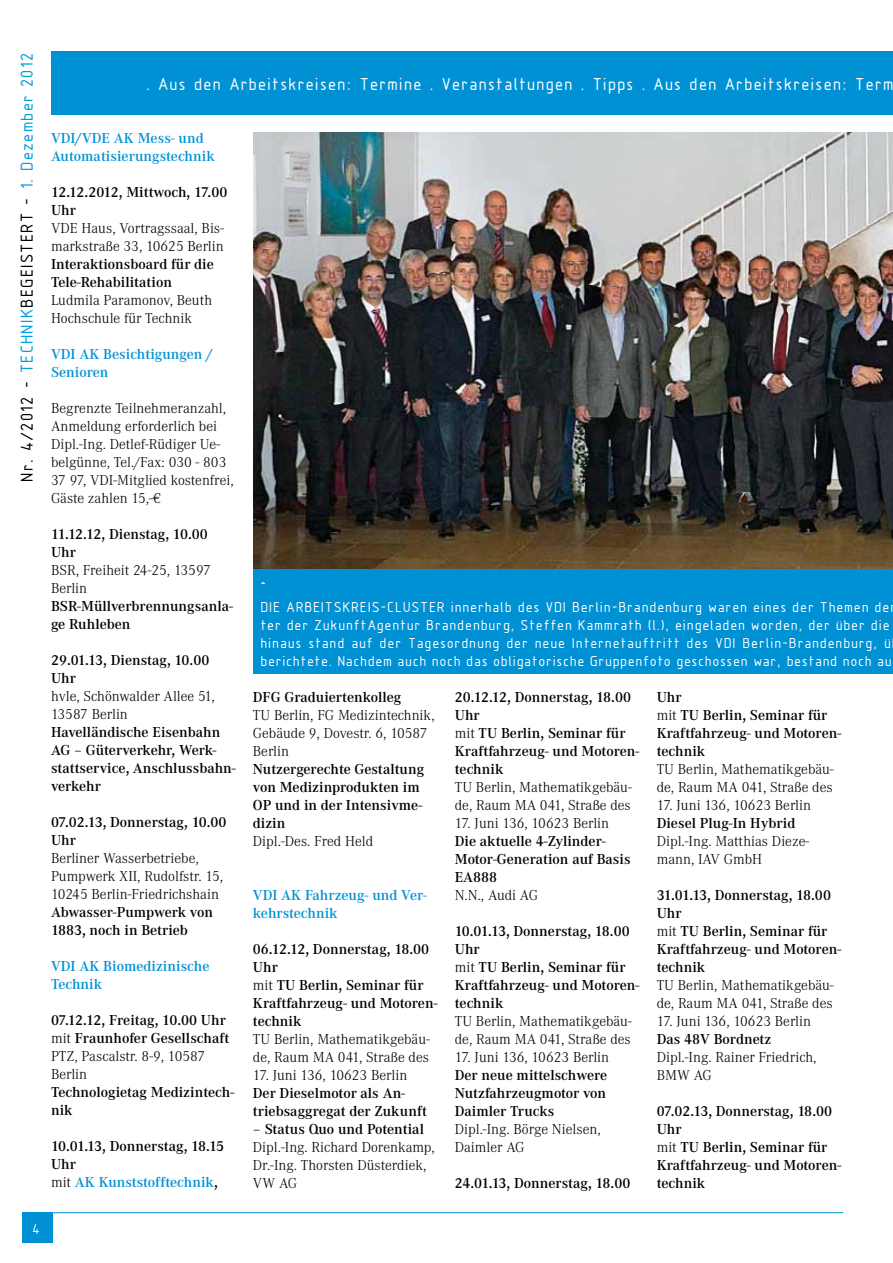
<style>
.page{position:relative;width:893px;height:1263px;background:#fff}
.page>*{position:absolute;margin:0;border:0;box-sizing:border-box;transform-origin:0 0}
.t1{font:18px "Isonorm 3098 LW20";color:#fff}
.t2{font:18px "Isonorm 3098 LW20";color:#000}
.t3{font:600 15px/18px "Corporate A";color:#000}
.t4{font:300 15px/18px "Corporate A";color:#000}
.t5{font:15px/18px "Isonorm 3098 LW20";color:#fff}
.t6{font:600 15px/18px "Corporate A";color:#0090d4}
.s1{color:#009fdd}
.s2{font-weight:300}
.s3{color:#0090d4}
</style>
<div class="page">
<hr style="left:52px;top:1212px;width:791px;height:1px;background:#0090d4">
<div style="left:51px;top:52px;width:842px;height:63px;background:#0090d4"></div>
<div style="left:22px;top:1212px;width:31px;height:31px;background:#0090d4"></div>
<div style="left:253px;top:558px;width:640px;height:116px;background:#0090d4"></div>
<img style="left:253px;top:133px;width:640px;height:436px">
<p class="t2" style="left:18px;top:481px;width:431px;rotate:-90deg">Nr. 4/2012 - <span class="s1">TECHNIK</span>BEGEISTERT - <span class="s1">1. Dezember 2012</span></p>
<p class="t1" style="left:147px;top:75px;width:750px">. Aus den Arbeitskreisen: Termine . Veranstaltungen . Tipps . Aus den Arbeitskreisen: Term</p>
<p class="t6" style="left:51px;top:129px;width:165px">VDI/VDE AK Mess- und<br>Automatisierungstechnik</p>
<p class="t3" style="left:51px;top:183px;width:178px">12.12.2012, Mittwoch, 17.00<br>Uhr</p>
<p class="t4" style="left:51px;top:219px;width:174px">VDE Haus, Vortragssaal, Bis&shy;markstraße 33, 10625 Berlin</p>
<p class="t3" style="left:51px;top:255px;width:164px">Interaktionsboard für die<br>Tele-Rehabilitation</p>
<p class="t4" style="left:51px;top:291px;width:163px">Ludmila Paramonov, Beuth<br>Hochschule für Technik</p>
<p class="t6" style="left:51px;top:345px;width:163px">VDI AK Besichtigungen /<br>Senioren</p>
<p class="t4" style="left:51px;top:399px;width:184px">Begrenzte Teilnehmeranzahl,<br>Anmeldung erforderlich bei<br>Dipl.-Ing. Detlef-Rüdiger Ue&shy;belgünne, Tel./Fax: 030 - 803<br>37 97, VDI-Mitglied kostenfrei,<br>Gäste zahlen 15,-€</p>
<p class="t3" style="left:51px;top:525px;width:158px">11.12.12, Dienstag, 10.00<br>Uhr</p>
<p class="t4" style="left:51px;top:561px;width:161px">BSR, Freiheit 24-25, 13597<br>Berlin</p>
<p class="t3" style="left:51px;top:597px;width:183px">BSR-Müllverbrennungsanla&shy;ge Ruhleben</p>
<p class="t3" style="left:51px;top:651px;width:160px">29.01.13, Dienstag, 10.00<br>Uhr</p>
<p class="t4" style="left:51px;top:687px;width:165px">hvle, Schönwalder Allee 51,<br>13587 Berlin</p>
<p class="t3" style="left:51px;top:723px;width:186px">Havelländische Eisenbahn<br>AG – Güterverkehr, Werk&shy;stattservice, Anschlussbahn&shy;verkehr</p>
<p class="t3" style="left:51px;top:813px;width:177px">07.02.13, Donnerstag, 10.00<br>Uhr</p>
<p class="t4" style="left:51px;top:849px;width:174px">Berliner Wasserbetriebe,<br>Pumpwerk XII, Rudolfstr. 15,<br>10245 Berlin-Friedrichshain</p>
<p class="t3" style="left:51px;top:903px;width:164px">Abwasser-Pumpwerk von<br>1883, noch in Betrieb</p>
<p class="t6" style="left:51px;top:957px;width:160px">VDI AK Biomedizinische<br>Technik</p>
<p class="t3" style="left:51px;top:1011px;width:180px">07.12.12, Freitag, 10.00 Uhr <span class="s2">mit</span> Fraunhofer Gesellschaft<br><span class="s2">PTZ, Pascalstr. 8-9, 10587<br>Berlin</span></p>
<p class="t3" style="left:51px;top:1083px;width:185px">Technologietag Medizintech&shy;nik</p>
<p class="t3" style="left:51px;top:1137px;width:175px">10.01.13, Donnerstag, 18.15<br>Uhr<br><span class="s2">mit</span> <span class="s3">AK Kunststofftechnik</span>,</p>
<p class="t1" style="left:261px;top:578px;width:7px">^</p>
<p class="t5" style="left:261px;top:598px;width:634px">DIE ARBEITSKREIS-CLUSTER innerhalb des VDI Berlin-Brandenburg waren eines der Themen de ter der ZukunftAgentur Brandenburg, Steffen Kammrath (l.), eingeladen worden, der über die hinaus stand auf der Tagesordnung der neue Internetauftritt des VDI Berlin-Brandenburg, ü berichtete. Nachdem auch noch das obligatorische Gruppenfoto geschossen war, bestand noch au</p>
<p class="t3" style="left:253px;top:688px;width:150px">DFG Graduiertenkolleg</p>
<p class="t4" style="left:253px;top:706px;width:183px">TU Berlin, FG Medizintechnik,<br>Gebäude 9, Dovestr. 6, 10587<br>Berlin</p>
<p class="t3" style="left:253px;top:760px;width:173px">Nutzergerechte Gestaltung von Medizinprodukten im<br>OP und in der Intensivme&shy;dizin</p>
<p class="t4" style="left:253px;top:832px;width:122px">Dipl.-Des. Fred Held</p>
<p class="t3" style="left:657px;top:688px;width:186px">Uhr<br><span class="s2">mit</span> TU Berlin, Seminar für<br>Kraftfahrzeug- und Motoren&shy;technik</p>
<p class="t4" style="left:657px;top:760px;width:179px">TU Berlin, Mathematikgebäu&shy;de, Raum MA 041, Straße des</p>
<p class="t4" style="left:657px;top:796px;width:156px">17. Juni 136, 10623 Berlin</p>
<p class="t3" style="left:657px;top:814px;width:140px">Diesel Plug-In Hybrid</p>
<p class="t4" style="left:657px;top:832px;width:154px">Dipl.-Ing. Matthias Dieze&shy;mann, IAV GmbH</p>
<p class="t3" style="left:657px;top:886px;width:186px">31.01.13, Donnerstag, 18.00<br>Uhr<br><span class="s2">mit</span> TU Berlin, Seminar für<br>Kraftfahrzeug- und Motoren&shy;technik</p>
<p class="t4" style="left:657px;top:976px;width:179px">TU Berlin, Mathematikgebäu&shy;de, Raum MA 041, Straße des</p>
<p class="t4" style="left:657px;top:1012px;width:156px">17. Juni 136, 10623 Berlin</p>
<p class="t3" style="left:657px;top:1030px;width:116px">Das 48V Bordnetz</p>
<p class="t4" style="left:657px;top:1048px;width:161px">Dipl.-Ing. Rainer Friedrich,<br>BMW AG</p>
<p class="t3" style="left:657px;top:1102px;width:186px">07.02.13, Donnerstag, 18.00<br>Uhr<br><span class="s2">mit</span> TU Berlin, Seminar für<br>Kraftfahrzeug- und Motoren&shy;technik</p>
<p class="t3" style="left:455px;top:688px;width:186px">20.12.12, Donnerstag, 18.00<br>Uhr<br><span class="s2">mit</span> TU Berlin, Seminar für<br>Kraftfahrzeug- und Motoren&shy;technik</p>
<p class="t4" style="left:455px;top:778px;width:179px">TU Berlin, Mathematikgebäu&shy;de, Raum MA 041, Straße des</p>
<p class="t4" style="left:455px;top:814px;width:156px">17. Juni 136, 10623 Berlin</p>
<p class="t3" style="left:455px;top:832px;width:177px">Die aktuelle 4-Zylinder-<br>Motor-Generation auf Basis<br>EA888</p>
<p class="t4" style="left:455px;top:886px;width:85px">N.N., Audi AG</p>
<p class="t3" style="left:455px;top:922px;width:186px">10.01.13, Donnerstag, 18.00<br>Uhr<br><span class="s2">mit</span> TU Berlin, Seminar für<br>Kraftfahrzeug- und Motoren&shy;technik</p>
<p class="t4" style="left:455px;top:1012px;width:179px">TU Berlin, Mathematikgebäu&shy;de, Raum MA 041, Straße des</p>
<p class="t4" style="left:455px;top:1048px;width:156px">17. Juni 136, 10623 Berlin</p>
<p class="t3" style="left:455px;top:1066px;width:154px;text-align:justify">Der neue mittelschwere Nutzfahrzeugmotor von Daimler Trucks</p>
<p class="t4" style="left:455px;top:1120px;width:147px">Dipl.-Ing. Börge Nielsen,<br>Daimler AG</p>
<p class="t3" style="left:455px;top:1174px;width:177px">24.01.13, Donnerstag, 18.00</p>
<p class="t6" style="left:253px;top:886px;width:176px">VDI AK Fahrzeug- und Ver&shy;kehrstechnik</p>
<p class="t3" style="left:253px;top:940px;width:186px">06.12.12, Donnerstag, 18.00<br>Uhr<br><span class="s2">mit</span> TU Berlin, Seminar für<br>Kraftfahrzeug- und Motoren&shy;technik</p>
<p class="t4" style="left:253px;top:1030px;width:179px">TU Berlin, Mathematikgebäu&shy;de, Raum MA 041, Straße des</p>
<p class="t4" style="left:253px;top:1066px;width:156px">17. Juni 136, 10623 Berlin</p>
<p class="t3" style="left:253px;top:1084px;width:176px">Der Dieselmotor als An&shy;triebsaggregat der Zukunft</p>
<p class="t3" style="left:253px;top:1120px;width:173px">– Status Quo und Potential</p>
<p class="t4" style="left:253px;top:1138px;width:183px">Dipl.-Ing. Richard Dorenkamp,<br>Dr.-Ing. Thorsten Düsterdiek,<br>VW AG</p>
<p class="t5" style="left:33px;top:1220px;width:10px">4</p>
</div>
